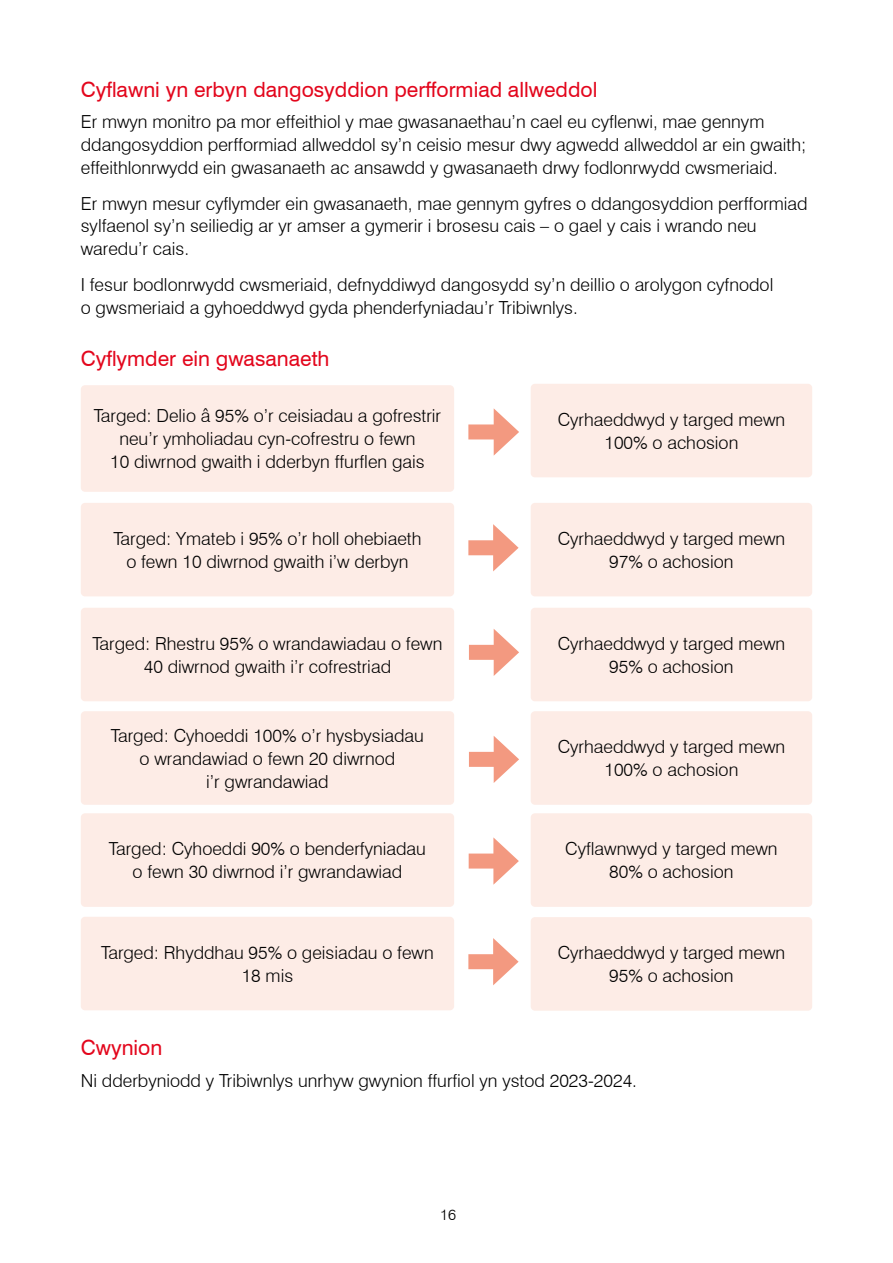
<style>
.page{position:relative;width:893px;height:1263px;background:#fff}
.page>*{position:absolute;margin:0;border:0;box-sizing:border-box;transform-origin:0 0}
.H2_Sub_Heading{font:21px "Swiss 721 BT";color:#e3061c}
.Body_Text_Centred{font:300 18px/22.8px "Swiss 721 BT";color:#000;text-align:center}
.Body_Text{font:300 18px/22.8px "Swiss 721 BT";color:#000}
.t1{font:300 15px "Swiss 721 BT";color:#000}
</style>
<div class="page">
<div style="left:81px;top:385px;width:373px;height:107px;background:#fdece6;border-radius:4px"></div>
<div style="left:81px;top:503px;width:373px;height:93px;background:#fdece6;border-radius:4px"></div>
<div style="left:81px;top:608px;width:373px;height:93px;background:#fdece6;border-radius:4px"></div>
<div style="left:81px;top:711px;width:373px;height:94px;background:#fdece6;border-radius:4px"></div>
<div style="left:81px;top:813px;width:373px;height:94px;background:#fdece6;border-radius:4px"></div>
<div style="left:81px;top:917px;width:373px;height:93px;background:#fdece6;border-radius:4px"></div>
<div style="left:531px;top:384px;width:281px;height:93px;background:#fdece6;border-radius:4px"></div>
<div style="left:531px;top:503px;width:281px;height:93px;background:#fdece6;border-radius:4px"></div>
<div style="left:531px;top:608px;width:281px;height:93px;background:#fdece6;border-radius:4px"></div>
<div style="left:531px;top:711px;width:281px;height:94px;background:#fdece6;border-radius:4px"></div>
<div style="left:531px;top:813px;width:281px;height:94px;background:#fdece6;border-radius:4px"></div>
<div style="left:531px;top:917px;width:281px;height:94px;background:#fdece6;border-radius:4px"></div>
<div style="left:468px;top:424px;width:36px;height:15px;background:#f39980"></div>
<svg style="left:494px;top:409px;width:25px;height:46px"></svg>
<div style="left:468px;top:540px;width:35px;height:15px;background:#f39980"></div>
<svg style="left:493px;top:524px;width:26px;height:47px"></svg>
<div style="left:469px;top:645px;width:35px;height:15px;background:#f39980"></div>
<svg style="left:494px;top:629px;width:25px;height:47px"></svg>
<div style="left:469px;top:752px;width:35px;height:15px;background:#f39980"></div>
<svg style="left:494px;top:736px;width:25px;height:47px"></svg>
<div style="left:469px;top:853px;width:34px;height:15px;background:#f39980"></div>
<svg style="left:493px;top:837px;width:26px;height:48px"></svg>
<div style="left:468px;top:954px;width:35px;height:15px;background:#f39980"></div>
<svg style="left:493px;top:938px;width:26px;height:47px"></svg>
<h2 class="H2_Sub_Heading" style="left:81px;top:77px;width:518px">Cyflawni yn erbyn dangosyddion perfformiad allweddol</h2>
<p class="Body_Text" style="left:81px;top:110px;width:727px">Er mwyn monitro pa mor effeithiol y mae gwasanaethau’n cael eu cyflenwi, mae gennym ddangosyddion perfformiad allweddol sy’n ceisio mesur dwy agwedd allweddol ar ein gwaith; effeithlonrwydd ein gwasanaeth ac ansawdd y gwasanaeth drwy fodlonrwydd cwsmeriaid.</p>
<p class="Body_Text" style="left:81px;top:192px;width:728px">Er mwyn mesur cyflymder ein gwasanaeth, mae gennym gyfres o ddangosyddion perfformiad sylfaenol sy’n seiliedig ar yr amser a gymerir i brosesu cais – o gael y cais i wrando neu waredu’r cais.</p>
<p class="Body_Text" style="left:81px;top:273px;width:694px">I fesur bodlonrwydd cwsmeriaid, defnyddiwyd dangosydd sy’n deillio o arolygon cyfnodol o gwsmeriaid a gyhoeddwyd gyda phenderfyniadau’r Tribiwnlys.</p>
<h2 class="H2_Sub_Heading" style="left:81px;top:346px;width:250px">Cyflymder ein gwasanaeth</h2>
<p class="Body_Text_Centred" style="left:94px;top:404px;width:349px">Targed: Delio â 95% o’r ceisiadau a gofrestrir neu’r ymholiadau cyn-cofrestru o fewn<br>10 diwrnod gwaith i dderbyn ffurflen gais</p>
<p class="Body_Text_Centred" style="left:113px;top:527px;width:310px">Targed: Ymateb i 95% o’r holl ohebiaeth o fewn 10 diwrnod gwaith i’w derbyn</p>
<p class="Body_Text_Centred" style="left:92px;top:632px;width:352px">Targed: Rhestru 95% o wrandawiadau o fewn<br>40 diwrnod gwaith i’r cofrestriad</p>
<p class="Body_Text_Centred" style="left:111px;top:724px;width:315px">Targed: Cyhoeddi 100% o’r hysbysiadau o wrandawiad o fewn 20 diwrnod<br>i’r gwrandawiad</p>
<p class="Body_Text_Centred" style="left:109px;top:837px;width:319px">Targed: Cyhoeddi 90% o benderfyniadau o fewn 30 diwrnod i’r gwrandawiad</p>
<p class="Body_Text_Centred" style="left:101px;top:941px;width:334px">Targed: Rhyddhau 95% o geisiadau o fewn<br>18 mis</p>
<p class="Body_Text_Centred" style="left:558px;top:408px;width:229px">Cyrhaeddwyd y targed mewn<br>100% o achosion</p>
<p class="Body_Text_Centred" style="left:558px;top:527px;width:229px">Cyrhaeddwyd y targed mewn<br>97% o achosion</p>
<p class="Body_Text_Centred" style="left:558px;top:632px;width:229px">Cyrhaeddwyd y targed mewn<br>95% o achosion</p>
<p class="Body_Text_Centred" style="left:558px;top:735px;width:229px">Cyrhaeddwyd y targed mewn<br>100% o achosion</p>
<p class="Body_Text_Centred" style="left:565px;top:837px;width:214px">Cyflawnwyd y targed mewn<br>80% o achosion</p>
<p class="Body_Text_Centred" style="left:558px;top:941px;width:229px">Cyrhaeddwyd y targed mewn<br>95% o achosion</p>
<h2 class="H2_Sub_Heading" style="left:81px;top:1035px;width:83px">Cwynion</h2>
<p class="Body_Text" style="left:81px;top:1069px;width:558px">Ni dderbyniodd y Tribiwnlys unrhyw gwynion ffurfiol yn ystod 2023-2024.</p>
<p class="t1" style="left:440px;top:1206px;width:17px">16</p>
</div>
